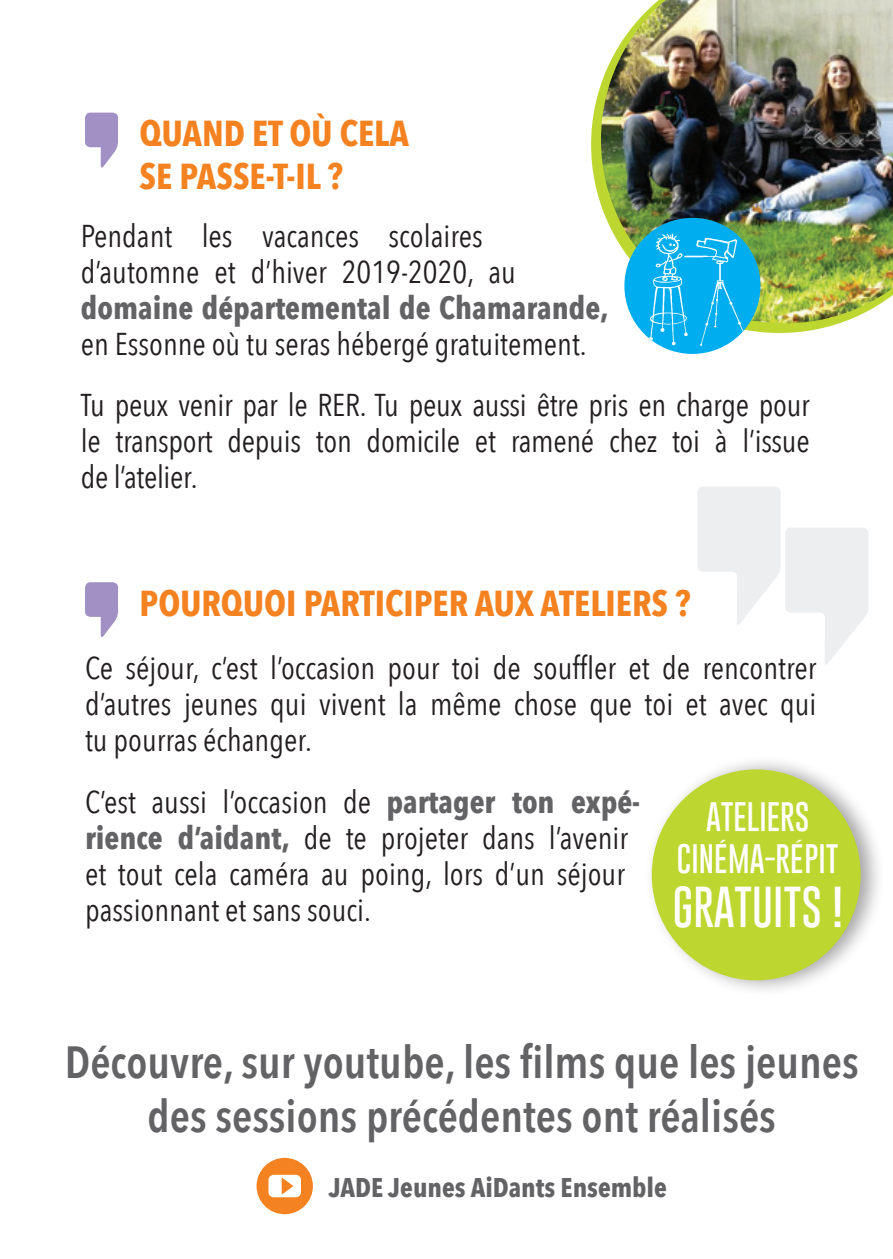
<style>
.page{position:relative;width:893px;height:1259px;background:#fff}
.page>*{position:absolute;margin:0;border:0;box-sizing:border-box;transform-origin:0 0}
.t1{font:600 45px/54px "Avenir Next Condensed";color:#636366;text-align:center}
.Bulle_2_grand{font:100 42px "Gobold";color:#fff}
.Titre{font:700 36px/43.2px "Avenir Next Condensed";color:#f58220}
.txt_courant{font:31.5px/36px "Avenir Next Condensed";color:#231f20}
.Bulle_2_petit{font:100 30px/42px "Gobold";color:#fff;text-align:center}
.t2{font:700 27px "Avenir Next Condensed";color:#636366}
.s1{font-weight:700;color:#636366}
</style>
<div class="page">
<div style="left:644px;top:754px;width:242px;height:243px;background:#231f20;opacity:.4"></div>
<div style="left:652px;top:769px;width:209px;height:211px;background:#bed630;border-radius:50%"></div>
<svg style="left:591px;top:84px;width:249px;height:249px"></svg>
<img style="left:601px;top:0;width:292px;height:323px">
<svg style="left:697px;top:487px;width:171px;height:178px"></svg>
<svg style="left:85px;top:582px;width:33px;height:55px"></svg>
<svg style="left:85px;top:113px;width:33px;height:55px"></svg>
<div style="left:257px;top:1157px;width:56px;height:57px;background:#f58220;border-radius:50%"></div>
<div style="left:268px;top:1174px;width:33px;height:23px;background:#fff;border-radius:5px"></div>
<svg style="left:282px;top:1177px;width:11px;height:17px"></svg>
<img style="left:624px;top:218px;width:136px;height:136px;border-radius:68px">
<p class="Titre" style="left:140px;top:112px;width:271px">QUAND ET OÙ CELA<br>SE PASSE-T-IL ?</p>
<p class="txt_courant" style="left:81px;top:216px;width:529px">Pendant les vacances scolaires d’automne et d’hiver 2019-2020, au <span class="s1">domaine départemental de Chamarande, </span>en Essonne où tu seras hébergé gratuitement.</p>
<p class="txt_courant" style="left:81px;top:386px;width:731px;text-align:justify">Tu peux venir par le RER. Tu peux aussi être pris en charge pour le transport depuis ton domicile et ramené chez toi à l’issue de l’atelier.</p>
<p class="Titre" style="left:140px;top:581px;width:553px">POURQUOI PARTICIPER AUX ATELIERS ?</p>
<p class="txt_courant" style="left:85px;top:649px;width:733px;text-align:justify">Ce séjour, c’est l’occasion pour toi de souffler et de rencontrer d’autres jeunes qui vivent la même chose que toi et avec qui tu pourras échanger.</p>
<p class="txt_courant" style="left:85px;top:782px;width:557px">C’est aussi l’occasion de <span class="s1">partager ton expé&shy;rience d’aidant,</span> de te projeter dans l’avenir et tout cela caméra au poing, lors d’un séjour passionnant et sans souci.</p>
<p class="Bulle_2_petit" style="left:677px;top:796px;width:163px">ATELIERS<br>CINÉMA-RÉPIT</p>
<p class="Bulle_2_grand" style="left:673px;top:880px;width:172px">GRATUITS !</p>
<p class="t1" style="left:65px;top:1034px;width:795px">Découvre, sur youtube, les films que les jeunes des sessions précédentes ont réalisés</p>
<p class="t2" style="left:329px;top:1171px;width:340px">JADE Jeunes AiDants Ensemble</p>
</div>
